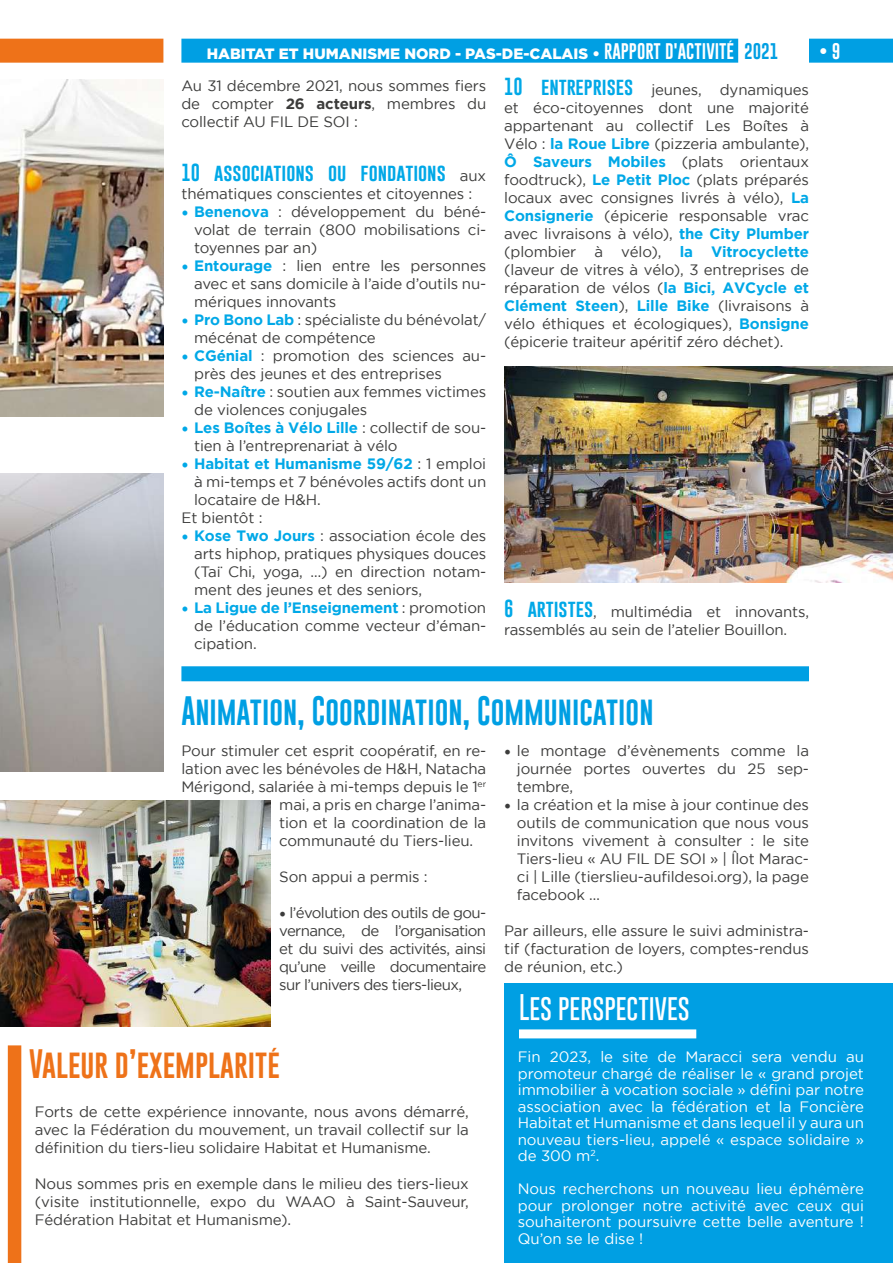
<style>
.page{position:relative;width:893px;height:1263px;background:#fff}
.page>*{position:absolute;margin:0;border:0;box-sizing:border-box;transform-origin:0 0}
.t1{font:30px "Gobold";color:#009fe3;scale:.9 1}
.t2{font:30px "Gobold";color:#ee7219;scale:.9 1}
.t3{font:100 27px "Gobold";color:#fff;scale:.9 1}
.t4{font:18px "Gobold";color:#00a8e7}
.t5{font:16.5px "Gobold";color:#fff}
.t6{font:15px/18px "Gotham";letter-spacing:-.01em;color:#3c3c3b;text-align:justify}
.t7{font:15px/16.5px "Gotham";color:#fff;text-align:justify}
.t8{font:900 15px "Gotham";color:#fff}
.t9{font:700 15px "Gotham";letter-spacing:-.01em;color:#00a8e7}
.s1{font-family:"Gobold";font-weight:400;font-size:16.5px}
.s2{font-family:"Gobold";font-weight:400;font-size:16.5px;color:#009fe3}
.s3{font-weight:700}
.s4{font-family:"Gotham";font-size:15px;color:#3c3c3b}
.s5{font-family:"Minion Pro";font-weight:700;font-size:18px;color:#00a8e7}
.s6{font-weight:700;color:#00a8e7}
.s7{font-family:"Minion Pro";font-size:18px}
.s8{font-weight:400;color:#3c3c3b}
.s9{font-family:"Gobold";font-size:18px;color:#00a8e7}
</style>
<div class="page">
<div style="left:0;top:39px;width:163px;height:24px;background:#ee7219"></div>
<div style="left:181px;top:39px;width:557px;height:24px;background:#009fe3"></div>
<div style="left:809px;top:39px;width:84px;height:24px;background:#009fe3"></div>
<img style="left:0;top:80px;width:163px;height:337px">
<img style="left:0;top:473px;width:163px;height:299px">
<img style="left:504px;top:366px;width:389px;height:217px">
<img style="left:0;top:800px;width:271px;height:226px">
<div style="left:504px;top:984px;width:389px;height:279px;background:#009fe3"></div>
<div style="left:519px;top:1029px;width:177px;height:9px;background:#fff"></div>
<div style="left:8px;top:1045px;width:13px;height:218px;background:#ee7219"></div>
<div style="left:181px;top:666px;width:628px;height:15px;background:#009fe3"></div>
<p class="t8" style="left:207px;top:45px;width:573px">HABITAT ET HUMANISME NORD - PAS-DE-CALAIS • <span class="s1">RAPPORT D'ACTIVITÉ</span> <span class="s2">2021</span></p>
<p class="t5" style="left:820px;top:40px;width:22px">• 9</p>
<p class="t6" style="left:181px;top:76px;width:306px">Au 31 décembre 2021, nous sommes fiers de compter <span class="s3">26 acteurs</span>, membres du collectif AU FIL DE SOI :</p>
<p class="t4" style="left:181px;top:161px;width:306px">10 associations ou fondations <span class="s4">aux</span></p>
<p class="t6" style="left:181px;top:184px;width:292px">thématiques conscientes et citoyennes :</p>
<p class="t6" style="left:194px;top:202px;width:294px;text-indent:-13px"><span class="s5">•</span> <span class="s6">Benenova</span> : développement du béné&shy;volat de terrain (800 mobilisations ci&shy;toyennes par an)</p>
<p class="t6" style="left:194px;top:256px;width:294px;text-indent:-13px"><span class="s5">•</span> <span class="s6">Entourage</span> : lien entre les personnes avec et sans domicile à l’aide d’outils nu&shy;mériques innovants</p>
<p class="t6" style="left:194px;top:310px;width:294px;text-indent:-13px"><span class="s5">•</span> <span class="s6">Pro Bono Lab</span> : spécialiste du bénévolat/ mécénat de compétence</p>
<p class="t6" style="left:194px;top:346px;width:293px;text-indent:-13px"><span class="s5">•</span> <span class="s6">CGénial</span> : promotion des sciences au&shy;près des jeunes et des entreprises</p>
<p class="t6" style="left:194px;top:382px;width:294px;text-indent:-13px"><span class="s5">•</span> <span class="s6">Re-Naître</span> : soutien aux femmes victimes de violences conjugales</p>
<p class="t6" style="left:194px;top:418px;width:294px;text-indent:-13px"><span class="s5">•</span> <span class="s6">Les Boîtes à Vélo Lille</span> : collectif de sou&shy;tien à l’entreprenariat à vélo</p>
<p class="t9" style="left:181px;top:455px;width:306px"><span class="s7">•</span> Habitat et Humanisme 59/62 <span class="s8">: 1 emploi</span></p>
<p class="t6" style="left:194px;top:472px;width:294px">à mi-temps et 7 bénévoles actifs dont un</p>
<p class="t6" style="left:194px;top:490px;width:128px">locataire de H&amp;H.</p>
<p class="t6" style="left:181px;top:508px;width:83px">Et bientôt :</p>
<p class="t6" style="left:194px;top:526px;width:294px;text-indent:-13px"><span class="s5">•</span> <span class="s6">Kose Two Jours</span> : association école des arts hiphop, pratiques physiques douces (Taï Chi, yoga, …) en direction notam&shy;ment des jeunes et des seniors,</p>
<p class="t6" style="left:194px;top:598px;width:294px;text-indent:-13px"><span class="s5">•</span> <span class="s6">La Ligue de l’Enseignement</span> : promotion de l’éducation comme vecteur d’éman&shy;cipation.</p>
<p class="t6" style="left:504px;top:80px;width:306px"><span class="s9">10 entreprises</span> jeunes, dynamiques et éco-citoyennes dont une majorité appartenant au collectif Les Boîtes à Vélo : <span class="s6">la Roue Libre</span> (pizzeria ambulante), <span class="s6">Ô Saveurs Mobiles</span> (plats orientaux foodtruck), <span class="s6">Le Petit Ploc</span> (plats préparés locaux avec consignes livrés à vélo), <span class="s6">La Consignerie</span> (épicerie responsable vrac avec livraisons à vélo), <span class="s6">the City Plumber </span>(plombier à vélo), <span class="s6">la Vitrocyclette </span>(laveur de vitres à vélo), 3 entreprises de réparation de vélos (<span class="s6">la Bici, AVCycle et Clément Steen</span>), <span class="s6">Lille Bike</span> (livraisons à vélo éthiques et écologiques), <span class="s6">Bonsigne </span>(épicerie traiteur apéritif zéro déchet).</p>
<p class="t6" style="left:504px;top:602px;width:306px"><span class="s9">6 artistes</span>, multimédia et innovants, rassemblés au sein de l’atelier Bouillon.</p>
<h1 class="t1" style="left:181px;top:692px;width:526px">Animation, Coordination, Communication</h1>
<p class="t6" style="left:181px;top:742px;width:306px">Pour stimuler cet esprit coopératif, en re-</p>
<p class="t6" style="left:181px;top:760px;width:306px">lation avec les bénévoles de H&amp;H, Natacha</p>
<p class="t6" style="left:181px;top:778px;width:306px">Mérigond, salariée à mi-temps depuis le 1<sup>er</sup></p>
<p class="t6" style="left:279px;top:796px;width:208px">mai, a pris en charge l’anima-</p>
<p class="t6" style="left:279px;top:814px;width:208px">tion et la coordination de la</p>
<p class="t6" style="left:279px;top:832px;width:195px">communauté du Tiers-lieu.</p>
<p class="t6" style="left:279px;top:868px;width:150px">Son appui a permis :</p>
<p class="t6" style="left:279px;top:904px;width:208px"><span class="s7">•</span> l’évolution des outils de gou&shy;vernance, de l’organisation et du suivi des activités, ainsi qu’une veille documentaire sur l’univers des tiers-lieux,</p>
<h1 class="t2" style="left:29px;top:1044px;width:280px">Valeur d’exemplarité</h1>
<p class="t6" style="left:35px;top:1102px;width:435px">Forts de cette expérience innovante, nous avons démarré, avec la Fédération du mouvement, un travail collectif sur la définition du tiers-lieu solidaire Habitat et Humanisme.</p>
<p class="t6" style="left:35px;top:1174px;width:435px">Nous sommes pris en exemple dans le milieu des tiers-lieux (visite institutionnelle, expo du WAAO à Saint-Sauveur, Fédération Habitat et Humanisme).</p>
<p class="t6" style="left:517px;top:742px;width:294px;text-indent:-13px"><span class="s7">•</span> le montage d’évènements comme la journée portes ouvertes du 25 sep&shy;tembre,</p>
<p class="t6" style="left:517px;top:796px;width:294px;text-indent:-13px"><span class="s7">•</span> la création et la mise à jour continue des outils de communication que nous vous invitons vivement à consulter : le site Tiers-lieu « AU FIL DE SOI » | Îlot Marac&shy;ci | Lille (tierslieu-aufildesoi.org), la page facebook …</p>
<p class="t6" style="left:504px;top:922px;width:306px">Par ailleurs, elle assure le suivi administra&shy;tif (facturation de loyers, comptes-rendus de réunion, etc.)</p>
<h2 class="t3" style="left:519px;top:989px;width:191px">Les perspectives</h2>
<p class="t7" style="left:518px;top:1048px;width:348px">Fin 2023, le site de Maracci sera vendu au promoteur chargé de réaliser le « grand projet immobilier à vocation sociale » défini par notre association avec la fédération et la Foncière Habitat et Humanisme et dans lequel il y aura un nouveau tiers-lieu, appelé « espace solidaire » de 300 m<sup>2</sup>.</p>
<p class="t7" style="left:518px;top:1180px;width:348px">Nous recherchons un nouveau lieu éphémère pour prolonger notre activité avec ceux qui souhaiteront poursuivre cette belle aventure !<br>Qu’on se le dise !</p>
</div>
